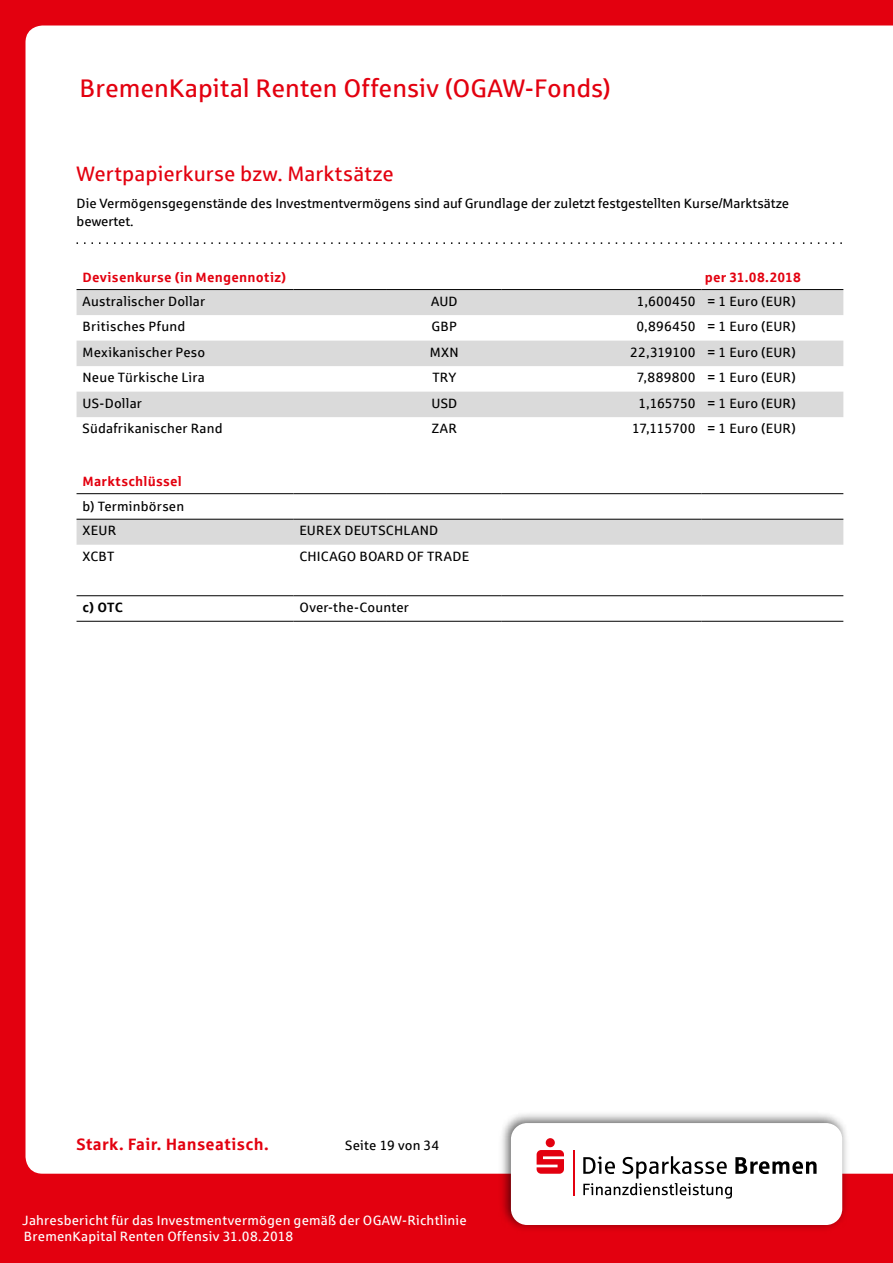
<style>
.page{position:relative;width:893px;height:1263px;background:#e3000f}
.page>*{position:absolute;margin:0;border:0;box-sizing:border-box;transform-origin:0 0}
.t1{font:25.5px "Sparkasse Rg";color:#e3000f}
.t2{font:21px "Sparkasse Rg";color:#e3000f}
.t3{font:700 16.5px "Sparkasse Rg";letter-spacing:.015em;color:#e3000f}
.t4{font:13.5px/18px "Sparkasse Rg";letter-spacing:.01em;color:#000}
.t5{font:13.5px/16.2px "Sparkasse Rg";letter-spacing:.015em;color:#fff}
.t6{font:700 13.5px "Sparkasse Rg";letter-spacing:.015em;color:#e3000f}
.t7{font:700 13.5px "Sparkasse Rg";color:#000}
</style>
<div class="page">
<div style="left:26px;top:26px;width:867px;height:1148px;background:#fff"></div>
<img style="left:496px;top:1108px;width:357px;height:121px">
<div style="left:511px;top:1123px;width:331px;height:102px;background:#fff;border-radius:16px"></div>
<div style="left:546px;top:1138px;width:9px;height:9px;background:#e3000f;border-radius:50%"></div>
<svg style="left:537px;top:1150px;width:27px;height:24px"></svg>
<svg style="left:583px;top:1156px;width:233px;height:42px"></svg>
<hr style="left:573px;top:1150px;width:2px;height:45px;background:#e3000f">
<svg style="left:77px;top:242px;width:765px;height:2px;background:#d8d8d8"></svg>
<div style="left:77px;top:264px;width:766px;height:357px;background:#fff"></div>
<svg style="left:77px;top:290px;width:766px;height:127px;background:#e8e8e8"></svg>
<div style="left:77px;top:520px;width:766px;height:25px;background:#dadada"></div>
<hr style="left:77px;top:289px;width:216px;height:1px;background:#000">
<hr style="left:293px;top:289px;width:94px;height:1px;background:#000">
<hr style="left:387px;top:289px;width:115px;height:1px;background:#000">
<hr style="left:502px;top:289px;width:200px;height:1px;background:#000">
<hr style="left:702px;top:289px;width:141px;height:1px;background:#000">
<hr style="left:77px;top:493px;width:216px;height:1px;background:#000">
<hr style="left:293px;top:493px;width:94px;height:1px;background:#000">
<hr style="left:387px;top:493px;width:115px;height:1px;background:#000">
<hr style="left:502px;top:493px;width:200px;height:1px;background:#000">
<hr style="left:702px;top:493px;width:141px;height:1px;background:#000">
<hr style="left:77px;top:519px;width:216px;height:1px;background:#000">
<hr style="left:293px;top:519px;width:94px;height:1px;background:#000">
<hr style="left:387px;top:519px;width:115px;height:1px;background:#000">
<hr style="left:502px;top:519px;width:200px;height:1px;background:#000">
<hr style="left:702px;top:519px;width:141px;height:1px;background:#000">
<hr style="left:77px;top:595px;width:216px;height:1px;background:#000">
<hr style="left:293px;top:595px;width:94px;height:1px;background:#000">
<hr style="left:387px;top:595px;width:115px;height:1px;background:#000">
<hr style="left:502px;top:595px;width:200px;height:1px;background:#000">
<hr style="left:702px;top:595px;width:141px;height:1px;background:#000">
<hr style="left:77px;top:621px;width:216px;height:1px;background:#000">
<hr style="left:293px;top:621px;width:94px;height:1px;background:#000">
<hr style="left:387px;top:621px;width:115px;height:1px;background:#000">
<hr style="left:502px;top:621px;width:200px;height:1px;background:#000">
<hr style="left:702px;top:621px;width:141px;height:1px;background:#000">
<h1 class="t1" style="left:80px;top:72px;width:533px">BremenKapital Renten Offensiv (OGAW-Fonds)</h1>
<h2 class="t2" style="left:77px;top:161px;width:319px">Wertpapierkurse bzw. Marktsätze</h2>
<p class="t4" style="left:77px;top:194px;width:714px">Die Vermögensgegenstände des Investmentvermögens sind auf Grundlage der zuletzt festgestellten Kurse/Marktsätze bewertet.</p>
<p class="t6" style="left:82px;top:268px;width:205px">Devisenkurse (in Mengennotiz)</p>
<p class="t6" style="left:705px;top:268px;width:98px">per 31.08.2018</p>
<p class="t4" style="left:83px;top:292px;width:124px">Australischer Dollar</p>
<p class="t4" style="left:431px;top:292px;width:28px">AUD</p>
<p class="t4" style="left:637px;top:292px;width:161px">1,600450 = 1 Euro (EUR)</p>
<p class="t4" style="left:83px;top:317px;width:104px">Britisches Pfund</p>
<p class="t4" style="left:432px;top:317px;width:27px">GBP</p>
<p class="t4" style="left:636px;top:317px;width:161px">0,896450 = 1 Euro (EUR)</p>
<p class="t4" style="left:83px;top:343px;width:124px">Mexikanischer Peso</p>
<p class="t4" style="left:430px;top:343px;width:30px">MXN</p>
<p class="t4" style="left:630px;top:343px;width:167px">22,319100 = 1 Euro (EUR)</p>
<p class="t4" style="left:83px;top:368px;width:124px">Neue Türkische Lira</p>
<p class="t4" style="left:432px;top:368px;width:25px">TRY</p>
<p class="t4" style="left:637px;top:368px;width:160px">7,889800 = 1 Euro (EUR)</p>
<p class="t4" style="left:83px;top:394px;width:61px">US-Dollar</p>
<p class="t4" style="left:431px;top:394px;width:27px">USD</p>
<p class="t4" style="left:639px;top:394px;width:159px">1,165750 = 1 Euro (EUR)</p>
<p class="t4" style="left:83px;top:419px;width:142px">Südafrikanischer Rand</p>
<p class="t4" style="left:432px;top:419px;width:27px">ZAR</p>
<p class="t4" style="left:632px;top:419px;width:165px">17,115700 = 1 Euro (EUR)</p>
<p class="t6" style="left:83px;top:473px;width:101px">Marktschlüssel</p>
<p class="t4" style="left:83px;top:494px;width:103px;line-height:23.9px">b) Terminbörsen<br>XEUR</p>
<p class="t4" style="left:299px;top:521px;width:140px">EUREX DEUTSCHLAND</p>
<p class="t4" style="left:83px;top:547px;width:33px">XCBT</p>
<p class="t4" style="left:299px;top:547px;width:171px">CHICAGO BOARD OF TRADE</p>
<p class="t7" style="left:83px;top:598px;width:42px">c) OTC</p>
<p class="t4" style="left:299px;top:598px;width:111px">Over-the-Counter</p>
<p class="t3" style="left:76px;top:1133px;width:194px">Stark. Fair. Hanseatisch.</p>
<p class="t4" style="left:345px;top:1136px;width:96px">Seite 19 von 34</p>
<p class="t5" style="left:22px;top:1212px;width:446px">Jahresbericht für das Investmentvermögen gemäß der OGAW-Richtlinie<br>BremenKapital Renten Offensiv 31.08.2018</p>
</div>
